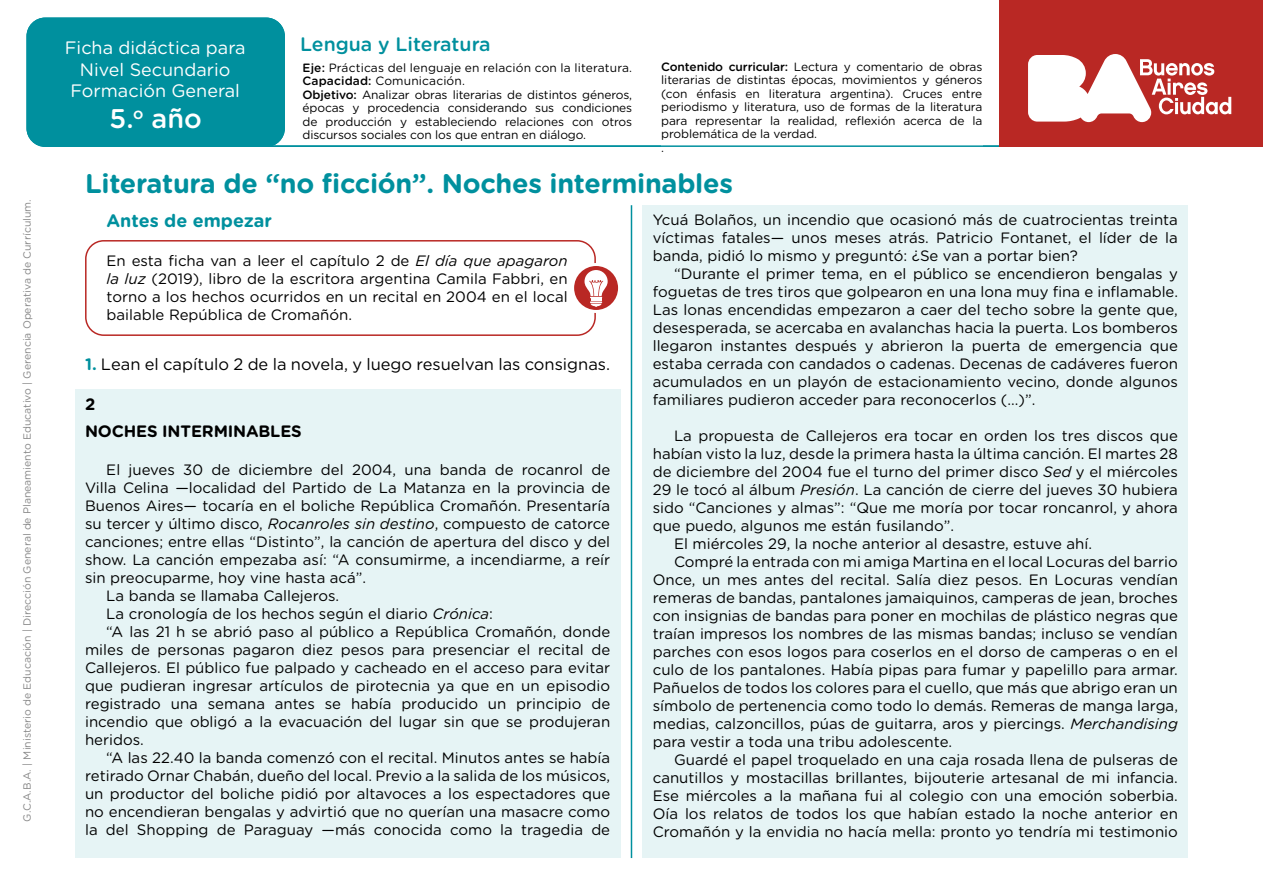
<style>
.page{position:relative;width:1263px;height:893px;background:#fff}
.page>*{position:absolute;margin:0;border:0;box-sizing:border-box;transform-origin:0 0}
.t1{font:700 27px "Gotham Rounded";letter-spacing:-.01em;color:#00909e}
.t2{font:500 27px "Gotham Rounded";color:#fff}
.t3{font:500 19.5px "Gotham Rounded";color:#00909e}
.t4{font:18px/21.6px "Gotham Rounded";color:#fff;text-align:center}
.t5{font:700 18px "Gotham Rounded";color:#00909e}
.t6{font:16.5px "Gotham Rounded";color:#000}
.t7{font:700 16.5px/26.5px "Gotham Rounded";letter-spacing:-.01em;color:#000}
.t8{font:15px/18px "Gotham Rounded";color:#000;text-align:justify}
.t9{font:12px/13.5px "Gotham Rounded";letter-spacing:-.01em;color:#000}
.t10{font:10.5px "Gotham Rounded";color:#878787}
.s1{font-weight:500}
.s2{font-style:italic}
.s3{font-weight:700;color:#00909e}
</style>
<div class="page">
<div style="left:75px;top:389px;width:545px;height:469px;background:#e6f4f5"></div>
<div style="left:643px;top:205px;width:545px;height:653px;background:#e6f4f5"></div>
<div style="left:85px;top:240px;width:511px;height:96px;border:2px solid #b92824;border-radius:18px"></div>
<div style="left:27px;top:18px;width:257px;height:128px;background:#00909e;border-radius:18px"></div>
<div style="left:26px;top:18px;width:259px;height:129px;border:2px solid #00909e;border-radius:18px"></div>
<hr style="left:264px;top:145px;width:999px;height:2px;background:#00909e">
<svg style="left:573px;top:264px;width:47px;height:47px"></svg>
<div style="left:571px;top:263px;width:50px;height:50px;border:3px solid #fff;border-radius:50%"></div>
<svg style="left:584px;top:270px;width:24px;height:37px"></svg>
<hr style="left:631px;top:205px;width:1px;height:653px;background:#00909e">
<div style="left:999px;top:0;width:264px;height:147px;background:#b92824"></div>
<svg style="left:1028px;top:54px;width:203px;height:68px"></svg>
<p class="t10" style="left:20px;top:821px;width:624px;rotate:-90deg">G.C.A.B.A. | Ministerio de Educación | Dirección General de Planeamiento Educativo | Gerencia Operativa de Currículum.</p>
<p class="t4" style="left:65px;top:36px;width:182px">Ficha didáctica para</p>
<h2 class="t3" style="left:300px;top:30px;width:192px">Lengua y Literatura</h2>
<p class="t4" style="left:70px;top:58px;width:171px">Nivel Secundario<br>Formación General</p>
<h1 class="t2" style="left:110px;top:99px;width:94px">5.<sup>o</sup> año</h1>
<p class="t9" style="left:303px;top:60px;width:331px"><span class="s1">Eje:</span> Prácticas del lenguaje en relación con la literatura.<br><span class="s1">Capacidad:</span> Comunicación.<br><span class="s1">Objetivo:</span> Analizar obras literarias de distintos géneros, épocas y procedencia considerando sus condiciones de producción y estableciendo relaciones con otros discursos sociales con los que entran en diálogo.</p>
<p class="t9" style="left:661px;top:59px;width:323px"><span class="s1">Contenido curricular:</span> Lectura y comentario de obras literarias de distintas épocas, movimientos y géneros (con énfasis en literatura argentina). Cruces entre periodismo y literatura, uso de formas de la literatura para representar la realidad, reflexión acerca de la problemática de la verdad.<br>.</p>
<h1 class="t1" style="left:85px;top:163px;width:649px">Literatura de “no ficción”. Noches interminables</h1>
<p class="t5" style="left:107px;top:207px;width:167px">Antes de empezar</p>
<p class="t8" style="left:107px;top:251px;width:463px">En esta ficha van a leer el capítulo 2 de <span class="s2">El día que apagaron la luz</span> (2019), libro de la escritora argentina Camila Fabbri, en torno a los hechos ocurridos en un recital en 2004 en el local bailable República de Cromañón.</p>
<p class="t6" style="left:85px;top:353px;width:527px"><span class="s3">1.</span> Lean el capítulo 2 de la novela, y luego resuelvan las consignas.</p>
<p class="t7" style="left:85px;top:391px;width:218px">2<br>NOCHES INTERMINABLES</p>
<p class="t8" style="left:106px;top:460px;width:505px">El jueves 30 de diciembre del 2004, una banda de rocanrol de</p>
<p class="t8" style="left:85px;top:478px;width:527px">Villa Celina —localidad del Partido de La Matanza en la provincia de</p>
<p class="t8" style="left:85px;top:496px;width:527px">Buenos Aires— tocaría en el boliche República Cromañón. Presentaría</p>
<p class="t8" style="left:85px;top:514px;width:527px">su tercer y último disco, <span class="s2">Rocanroles sin destino</span>, compuesto de catorce</p>
<p class="t8" style="left:85px;top:532px;width:527px">canciones; entre ellas “Distinto”, la canción de apertura del disco y del</p>
<p class="t8" style="left:85px;top:550px;width:527px">show. La canción empezaba así: “A consumirme, a incendiarme, a reír</p>
<p class="t8" style="left:85px;top:568px;width:283px">sin preocuparme, hoy vine hasta acá”.</p>
<p class="t8" style="left:106px;top:586px;width:234px">La banda se llamaba Callejeros.</p>
<p class="t8" style="left:106px;top:604px;width:388px">La cronología de los hechos según el diario <span class="s2">Crónica</span>:</p>
<p class="t8" style="left:106px;top:622px;width:505px">“A las 21 h se abrió paso al público a República Cromañón, donde</p>
<p class="t8" style="left:85px;top:640px;width:527px">miles de personas pagaron diez pesos para presenciar el recital de</p>
<p class="t8" style="left:85px;top:658px;width:527px">Callejeros. El público fue palpado y cacheado en el acceso para evitar</p>
<p class="t8" style="left:85px;top:676px;width:527px">que pudieran ingresar artículos de pirotecnia ya que en un episodio</p>
<p class="t8" style="left:85px;top:694px;width:527px">registrado una semana antes se había producido un principio de</p>
<p class="t8" style="left:85px;top:712px;width:527px">incendio que obligó a la evacuación del lugar sin que se produjeran</p>
<p class="t8" style="left:85px;top:730px;width:60px">heridos.</p>
<p class="t8" style="left:106px;top:748px;width:505px">“A las 22.40 la banda comenzó con el recital. Minutos antes se había</p>
<p class="t8" style="left:85px;top:766px;width:527px">retirado Ornar Chabán, dueño del local. Previo a la salida de los músicos,</p>
<p class="t8" style="left:85px;top:784px;width:527px">un productor del boliche pidió por altavoces a los espectadores que</p>
<p class="t8" style="left:85px;top:802px;width:527px">no encendieran bengalas y advirtió que no querían una masacre como</p>
<p class="t8" style="left:85px;top:820px;width:527px">la del Shopping de Paraguay —más conocida como la tragedia de</p>
<p class="t8" style="left:653px;top:210px;width:527px">Ycuá Bolaños, un incendio que ocasionó más de cuatrocientas treinta víctimas fatales— unos meses atrás. Patricio Fontanet, el líder de la banda, pidió lo mismo y preguntó: ¿Se van a portar bien?</p>
<p class="t8" style="left:653px;top:264px;width:527px;text-indent:21px">“Durante el primer tema, en el público se encendieron bengalas y foguetas de tres tiros que golpearon en una lona muy fina e inflamable.<br>Las lonas encendidas empezaron a caer del techo sobre la gente que, desesperada, se acercaba en avalanchas hacia la puerta. Los bomberos llegaron instantes después y abrieron la puerta de emergencia que estaba cerrada con candados o cadenas. Decenas de cadáveres fueron acumulados en un playón de estacionamiento vecino, donde algunos familiares pudieron acceder para reconocerlos (...)”.</p>
<p class="t8" style="left:674px;top:426px;width:505px">La propuesta de Callejeros era tocar en orden los tres discos que</p>
<p class="t8" style="left:653px;top:444px;width:527px">habían visto la luz, desde la primera hasta la última canción. El martes 28</p>
<p class="t8" style="left:653px;top:462px;width:527px">de diciembre del 2004 fue el turno del primer disco <span class="s2">Sed</span> y el miércoles</p>
<p class="t8" style="left:653px;top:480px;width:527px">29 le tocó al álbum <span class="s2">Presión</span>. La canción de cierre del jueves 30 hubiera</p>
<p class="t8" style="left:653px;top:498px;width:527px">sido “Canciones y almas”: “Que me moría por tocar roncanrol, y ahora</p>
<p class="t8" style="left:653px;top:516px;width:303px">que puedo, algunos me están fusilando”.</p>
<p class="t8" style="left:674px;top:534px;width:419px">El miércoles 29, la noche anterior al desastre, estuve ahí.</p>
<p class="t8" style="left:674px;top:552px;width:505px">Compré la entrada con mi amiga Martina en el local Locuras del barrio</p>
<p class="t8" style="left:653px;top:570px;width:527px">Once, un mes antes del recital. Salía diez pesos. En Locuras vendían</p>
<p class="t8" style="left:653px;top:588px;width:527px">remeras de bandas, pantalones jamaiquinos, camperas de jean, broches</p>
<p class="t8" style="left:653px;top:606px;width:527px">con insignias de bandas para poner en mochilas de plástico negras que</p>
<p class="t8" style="left:653px;top:624px;width:527px">traían impresos los nombres de las mismas bandas; incluso se vendían</p>
<p class="t8" style="left:653px;top:642px;width:527px">parches con esos logos para coserlos en el dorso de camperas o en el</p>
<p class="t8" style="left:653px;top:660px;width:527px">culo de los pantalones. Había pipas para fumar y papelillo para armar.</p>
<p class="t8" style="left:653px;top:678px;width:527px">Pañuelos de todos los colores para el cuello, que más que abrigo eran un</p>
<p class="t8" style="left:653px;top:696px;width:527px">símbolo de pertenencia como todo lo demás. Remeras de manga larga,</p>
<p class="t8" style="left:653px;top:714px;width:527px">medias, calzoncillos, púas de guitarra, aros y piercings. <span class="s2">Merchandising</span></p>
<p class="t8" style="left:653px;top:732px;width:301px">para vestir a toda una tribu adolescente.</p>
<p class="t8" style="left:674px;top:750px;width:505px">Guardé el papel troquelado en una caja rosada llena de pulseras de</p>
<p class="t8" style="left:653px;top:768px;width:527px">canutillos y mostacillas brillantes, bijouterie artesanal de mi infancia.</p>
<p class="t8" style="left:653px;top:786px;width:527px">Ese miércoles a la mañana fui al colegio con una emoción soberbia.</p>
<p class="t8" style="left:653px;top:804px;width:527px">Oía los relatos de todos los que habían estado la noche anterior en</p>
<p class="t8" style="left:653px;top:822px;width:527px">Cromañón y la envidia no hacía mella: pronto yo tendría mi testimonio</p>
</div>
